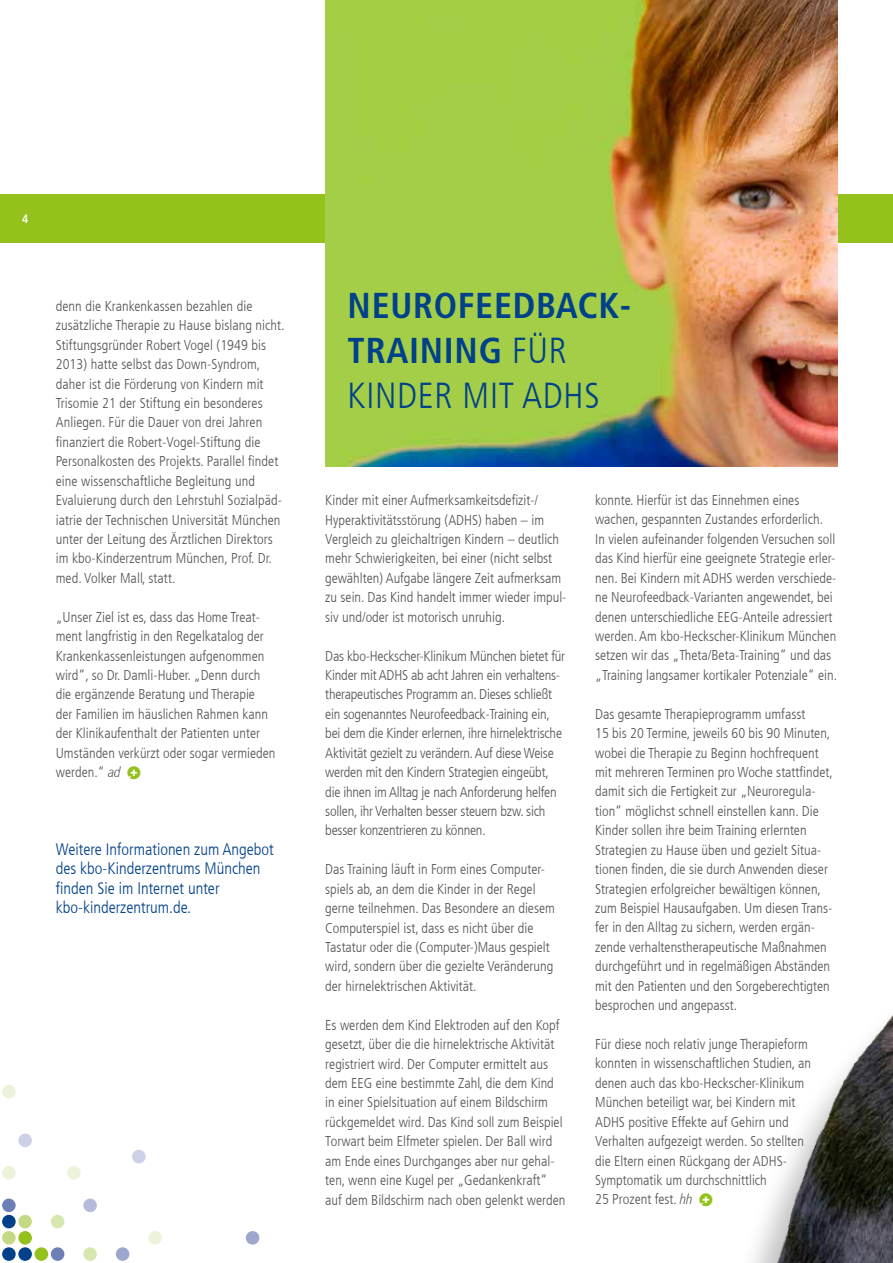
<style>
.page{position:relative;width:893px;height:1263px;background:#fff}
.page>*{position:absolute;margin:0;border:0;box-sizing:border-box;transform-origin:0 0}
.t1{font:700 condensed 36px/45px "Frutiger LT Com";letter-spacing:.02em;color:#004189}
.t2{font:300 condensed 16.5px/19.4px "Frutiger LT Com";color:#004189}
.t3{font:300 condensed 14.25px/19.4px "Frutiger LT Com";color:#565656}
.t4{font:700 condensed 12px "Frutiger LT Com";color:#fff}
.s1{font-style:italic}
.s2{font-family:"kboplus";font-weight:400;font-stretch:normal;font-size:15.6px;color:#94c11c}
.s3{font-weight:300}
</style>
<div class="page">
<div style="left:0;top:194px;width:893px;height:49px;background:#94c11c"></div>
<img style="left:325px;top:0;width:512px;height:466px">
<div style="left:246px;top:1231px;width:13px;height:13px;background:#9da7ce;border-radius:50%"></div>
<div style="left:148px;top:1231px;width:14px;height:13px;background:#ecf3da;border-radius:50%"></div>
<div style="left:132px;top:1150px;width:14px;height:13px;background:#cdd1e7;border-radius:50%"></div>
<div style="left:116px;top:1247px;width:13px;height:14px;background:#9da7ce;border-radius:50%"></div>
<div style="left:83px;top:1247px;width:14px;height:14px;background:#d8e6b0;border-radius:50%"></div>
<div style="left:83px;top:1198px;width:14px;height:14px;background:#b5bbdb;border-radius:50%"></div>
<div style="left:67px;top:1166px;width:14px;height:13px;background:#ecf3da;border-radius:50%"></div>
<div style="left:51px;top:1247px;width:13px;height:14px;background:#6c7fb6;border-radius:50%"></div>
<div style="left:51px;top:1215px;width:13px;height:13px;background:#d8e6b0;border-radius:50%"></div>
<div style="left:35px;top:1247px;width:13px;height:14px;background:#94c11c;border-radius:50%"></div>
<div style="left:18px;top:1247px;width:14px;height:14px;background:#004189;border-radius:50%"></div>
<div style="left:18px;top:1231px;width:14px;height:13px;background:#94c11c;border-radius:50%"></div>
<div style="left:18px;top:1215px;width:14px;height:13px;background:#c4d983;border-radius:50%"></div>
<div style="left:18px;top:1133px;width:14px;height:14px;background:#cdd1e7;border-radius:50%"></div>
<div style="left:2px;top:1247px;width:14px;height:14px;background:#004189;border-radius:50%"></div>
<div style="left:2px;top:1231px;width:14px;height:13px;background:#c4d983;border-radius:50%"></div>
<div style="left:2px;top:1215px;width:14px;height:13px;background:#004189;border-radius:50%"></div>
<div style="left:2px;top:1198px;width:14px;height:14px;background:#6c7fb6;border-radius:50%"></div>
<div style="left:2px;top:1166px;width:14px;height:13px;background:#ecf3da;border-radius:50%"></div>
<div style="left:2px;top:1085px;width:14px;height:13px;background:#ecf3da;border-radius:50%"></div>
<img style="left:777px;top:1015px;width:116px;height:248px">
<p class="t4" style="left:22px;top:212px;width:8px">4</p>
<p class="t3" style="left:56px;top:296px;width:230px">denn die Krankenkassen bezahlen die zusätzliche Therapie zu Hause bislang nicht.<br>Stiftungsgründer Robert Vogel (1949 bis 2013) hatte selbst das Down-Syndrom, daher ist die Förderung von Kindern mit Trisomie 21 der Stiftung ein besonderes Anliegen. Für die Dauer von drei Jahren finanziert die Robert-Vogel-Stiftung die Personalkosten des Projekts. Parallel findet eine wissenschaftliche Begleitung und Evaluierung durch den Lehrstuhl Sozialpäd&shy;iatrie der Technischen Universität München unter der Leitung des Ärztlichen Direktors im kbo-Kinderzentrum München, Prof. Dr. med. Volker Mall, statt.</p>
<p class="t3" style="left:56px;top:607px;width:221px">„Unser Ziel ist es, dass das Home Treat&shy;ment langfristig in den Regelkatalog der Krankenkassenleistungen aufgenommen wird“, so Dr. Damli-Huber. „Denn durch die ergänzende Beratung und Therapie<br>der Familien im häuslichen Rahmen kann der Klinikaufenthalt der Patienten unter Umständen verkürzt oder sogar vermieden werden.“ <span class="s1">ad</span> <span class="s2">B</span></p>
<p class="t2" style="left:56px;top:840px;width:219px">Weitere Informationen zum Angebot des kbo-Kinderzentrums München finden Sie im Internet unter kbo-kinderzentrum.de.</p>
<h1 class="t1" style="left:348px;top:283px;width:285px">NEUROFEEDBACK-<br>TRAINING <span class="s3">FÜR<br>KINDER MIT ADHS</span></h1>
<p class="t3" style="left:325px;top:491px;width:243px">Kinder mit einer Aufmerksamkeitsdefizit-/ Hyperaktivitätsstörung (ADHS) haben – im Vergleich zu gleichaltrigen Kindern – deutlich mehr Schwierigkeiten, bei einer (nicht selbst gewählten) Aufgabe längere Zeit aufmerksam zu sein. Das Kind handelt immer wieder impul&shy;siv und/oder ist motorisch unruhig.</p>
<p class="t3" style="left:325px;top:646px;width:241px">Das kbo-Heckscher-Klinikum München bietet für Kinder mit ADHS ab acht Jahren ein verhaltens&shy;therapeutisches Programm an. Dieses schließt ein sogenanntes Neurofeedback-Training ein, bei dem die Kinder erlernen, ihre hirnelektrische Aktivität gezielt zu verändern. Auf diese Weise werden mit den Kindern Strategien eingeübt, die ihnen im Alltag je nach Anforderung helfen sollen, ihr Verhalten besser steuern bzw. sich besser konzentrieren zu können.</p>
<p class="t3" style="left:325px;top:860px;width:231px">Das Training läuft in Form eines Computer&shy;spiels ab, an dem die Kinder in der Regel gerne teilnehmen. Das Besondere an diesem Computerspiel ist, dass es nicht über die Tastatur oder die (Computer-)Maus gespielt wird, sondern über die gezielte Veränderung der hirnelektrischen Aktivität.</p>
<p class="t3" style="left:325px;top:1015px;width:242px">Es werden dem Kind Elektroden auf den Kopf gesetzt, über die die hirnelektrische Aktivität registriert wird. Der Computer ermittelt aus dem EEG eine bestimmte Zahl, die dem Kind in einer Spielsituation auf einem Bildschirm rückgemeldet wird. Das Kind soll zum Beispiel Torwart beim Elfmeter spielen. Der Ball wird am Ende eines Durchganges aber nur gehal&shy;ten, wenn eine Kugel per „Gedankenkraft“ auf dem Bildschirm nach oben gelenkt werden</p>
<p class="t3" style="left:595px;top:491px;width:243px">konnte. Hierfür ist das Einnehmen eines wachen, gespannten Zustandes erforderlich.<br>In vielen aufeinander folgenden Versuchen soll das Kind hierfür eine geeignete Strategie erler&shy;nen. Bei Kindern mit ADHS werden verschiede&shy;ne Neurofeedback-Varianten angewendet, bei denen unterschiedliche EEG-Anteile adressiert werden. Am kbo-Heckscher-Klinikum München setzen wir das „Theta/Beta-Training“ und das „Training langsamer kortikaler Potenziale“ ein.</p>
<p class="t3" style="left:595px;top:704px;width:239px">Das gesamte Therapieprogramm umfasst<br>15 bis 20 Termine, jeweils 60 bis 90 Minuten, wobei die Therapie zu Beginn hochfrequent mit mehreren Terminen pro Woche stattfindet, damit sich die Fertigkeit zur „Neuroregula&shy;tion“ möglichst schnell einstellen kann. Die Kinder sollen ihre beim Training erlernten Strategien zu Hause üben und gezielt Situa&shy;tionen finden, die sie durch Anwenden dieser Strategien erfolgreicher bewältigen können, zum Beispiel Hausaufgaben. Um diesen Trans&shy;fer in den Alltag zu sichern, werden ergän&shy;zende verhaltenstherapeutische Maßnahmen durchgeführt und in regelmäßigen Abständen mit den Patienten und den Sorgeberechtigten besprochen und angepasst.</p>
<p class="t3" style="left:595px;top:1034px;width:218px">Für diese noch relativ junge Therapieform konnten in wissenschaftlichen Studien, an denen auch das kbo-Heckscher-Klinikum München beteiligt war, bei Kindern mit ADHS positive Effekte auf Gehirn und Verhalten aufgezeigt werden. So stellten die Eltern einen Rückgang der ADHS-Symptomatik um durchschnittlich<br>25 Prozent fest. <span class="s1">hh</span> <span class="s2">B</span></p>
</div>
